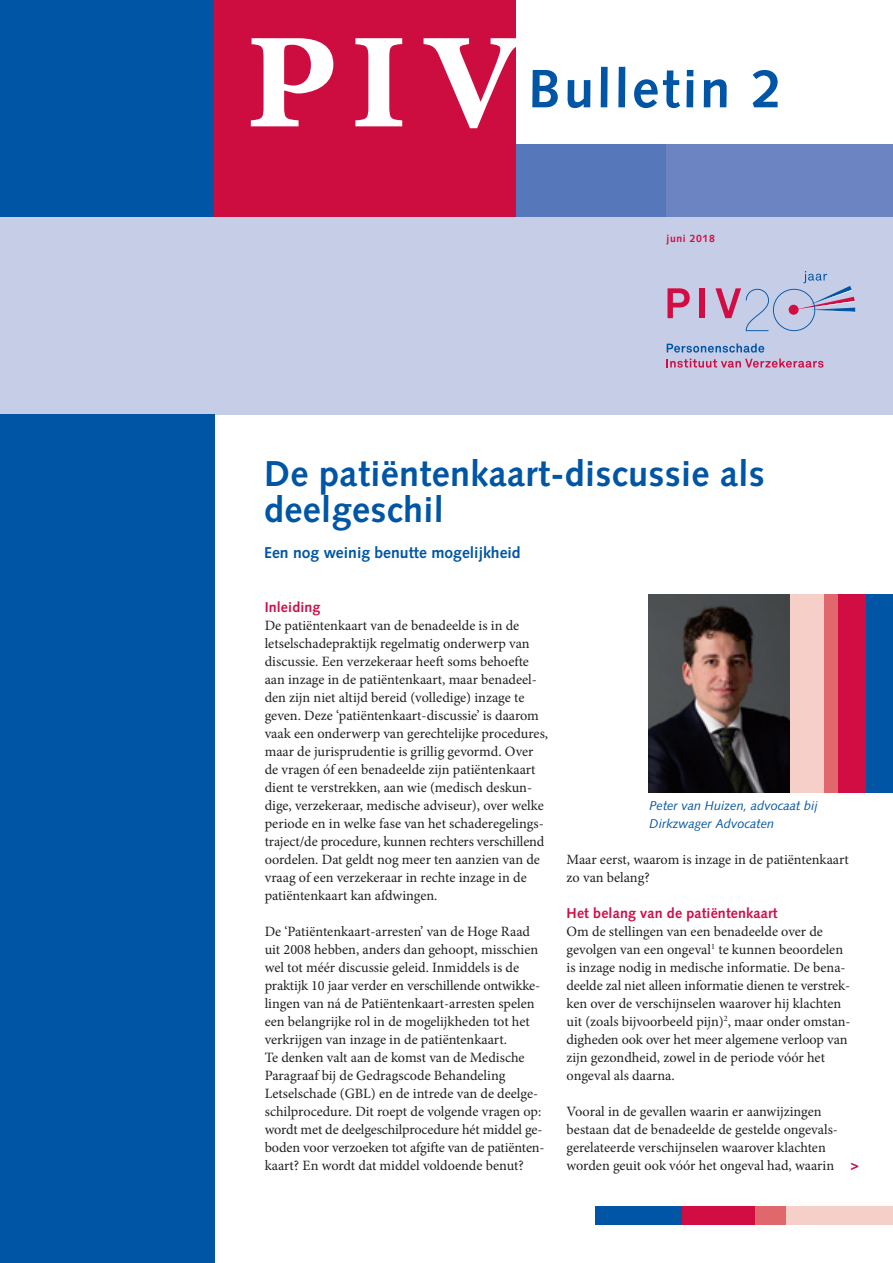
<style>
.page{position:relative;width:893px;height:1263px;background:#fff}
.page>*{position:absolute;margin:0;border:0;box-sizing:border-box;transform-origin:0 0}
.t1{font:700 54px "Syntax";letter-spacing:.05em;color:#0155a5}
.t2{font:700 36px/36px "Syntax";letter-spacing:.01em;color:#0155a5}
.t3{font:700 15.75px "Syntax";color:#0155a5}
.t4{font:14.25px/18px "Minion Pro";color:#231f20}
.t5{font:700 14.25px "Syntax";letter-spacing:.01em;color:#d20d44}
.t6{font:900 14.25px "Syntax";color:#d20d44}
.t7{font:italic 12.75px/18px "Syntax";color:#0155a5}
.t8{font:700 10.5px "Syntax";letter-spacing:.05em;color:#d20d44}
</style>
<div class="page">
<div style="left:0;top:216px;width:893px;height:198px;background:#c6cde7"></div>
<div style="left:516px;top:144px;width:150px;height:72px;background:#5677b9"></div>
<div style="left:0;top:0;width:214px;height:216px;background:#0155a5"></div>
<div style="left:214px;top:0;width:302px;height:216px;background:#cd0d40"></div>
<div style="left:666px;top:144px;width:227px;height:72px;background:#6c84c1"></div>
<div style="left:0;top:414px;width:214px;height:849px;background:#0155a5"></div>
<div style="left:595px;top:1206px;width:87px;height:18px;background:#0155a5"></div>
<div style="left:682px;top:1206px;width:73px;height:18px;background:#d20d44"></div>
<div style="left:755px;top:1206px;width:34px;height:18px;background:#e0676b"></div>
<div style="left:787px;top:1206px;width:106px;height:18px;background:#f6cfc9"></div>
<div style="left:866px;top:594px;width:27px;height:198px;background:#0155a5"></div>
<div style="left:837px;top:594px;width:29px;height:198px;background:#d20d44"></div>
<div style="left:824px;top:594px;width:13px;height:198px;background:#e0676b"></div>
<div style="left:783px;top:594px;width:41px;height:198px;background:#f6cfc9"></div>
<img style="left:648px;top:594px;width:142px;height:198px">
<svg style="left:667px;top:288px;width:23px;height:30px"></svg>
<div style="left:699px;top:288px;width:6px;height:30px;background:#d20d44"></div>
<svg style="left:667px;top:343px;width:97px;height:10px"></svg>
<svg style="left:715px;top:271px;width:140px;height:60px"></svg>
<svg style="left:666px;top:359px;width:157px;height:9px"></svg>
<h1 class="t1" style="left:528px;top:58px;width:255px">Bulletin 2</h1>
<p class="t8" style="left:666px;top:232px;width:50px">juni 2018</p>
<h2 class="t2" style="left:264px;top:456px;width:502px">De patiëntenkaart-discussie als deelgeschil</h2>
<p class="t3" style="left:264px;top:544px;width:258px">Een nog weinig benutte mogelijkheid</p>
<p class="t5" style="left:265px;top:599px;width:57px">Inleiding</p>
<p class="t4" style="left:265px;top:617px;width:285px">De patiëntenkaart van de benadeelde is in de letselschadepraktijk regelmatig onderwerp van discussie. Een verzekeraar heeft soms behoefte aan inzage in de patiëntenkaart, maar benadeel&shy;den zijn niet altijd bereid (volledige) inzage te geven. Deze ‘patiëntenkaart-discussie’ is daarom vaak een onderwerp van gerechtelijke procedures, maar de jurisprudentie is grillig gevormd. Over de vragen óf een benadeelde zijn patiëntenkaart dient te verstrekken, aan wie (medisch deskun&shy;dige, verzekeraar, medische adviseur), over welke periode en in welke fase van het schaderegelings&shy;traject/de procedure, kunnen rechters verschillend oordelen. Dat geldt nog meer ten aanzien van de vraag of een verzekeraar in rechte inzage in de patiëntenkaart kan afdwingen.</p>
<p class="t4" style="left:265px;top:922px;width:281px">De ‘Patiëntenkaart-arresten’ van de Hoge Raad uit 2008 hebben, anders dan gehoopt, misschien wel tot méér discussie geleid. Inmiddels is de praktijk 10 jaar verder en verschillende ontwikke&shy;lingen van ná de Patiëntenkaart-arresten spelen een belangrijke rol in de mogelijkheden tot het verkrijgen van inzage in de patiëntenkaart.<br>Te denken valt aan de komst van de Medische Paragraaf bij de Gedragscode Behandeling Letselschade (GBL) en de intrede van de deelge&shy;schilprocedure. Dit roept de volgende vragen op: wordt met de deelgeschilprocedure hét middel ge&shy;boden voor verzoeken tot afgifte van de patiënten&shy;kaart? En wordt dat middel voldoende benut?</p>
<p class="t7" style="left:649px;top:797px;width:170px">Peter van Huizen, advocaat bij<br>Dirkzwager Advocaten</p>
<p class="t4" style="left:567px;top:850px;width:284px">Maar eerst, waarom is inzage in de patiëntenkaart zo van belang?</p>
<p class="t5" style="left:567px;top:905px;width:213px">Het belang van de patiëntenkaart</p>
<p class="t4" style="left:567px;top:922px;width:285px">Om de stellingen van een benadeelde over de gevolgen van een ongeval<sup>1</sup> te kunnen beoordelen is inzage nodig in medische informatie. De bena&shy;deelde zal niet alleen informatie dienen te verstrek&shy;ken over de verschijnselen waarover hij klachten uit (zoals bijvoorbeeld pijn)<sup>2</sup>, maar onder omstan&shy;digheden ook over het meer algemene verloop van zijn gezondheid, zowel in de periode vóór het ongeval als daarna.</p>
<p class="t4" style="left:567px;top:1103px;width:273px">Vooral in de gevallen waarin er aanwijzingen bestaan dat de benadeelde de gestelde ongevals&shy;gerelateerde verschijnselen waarover klachten worden geuit ook vóór het ongeval had, waarin</p>
<p class="t6" style="left:850px;top:1156px;width:10px">&gt;</p>
</div>
